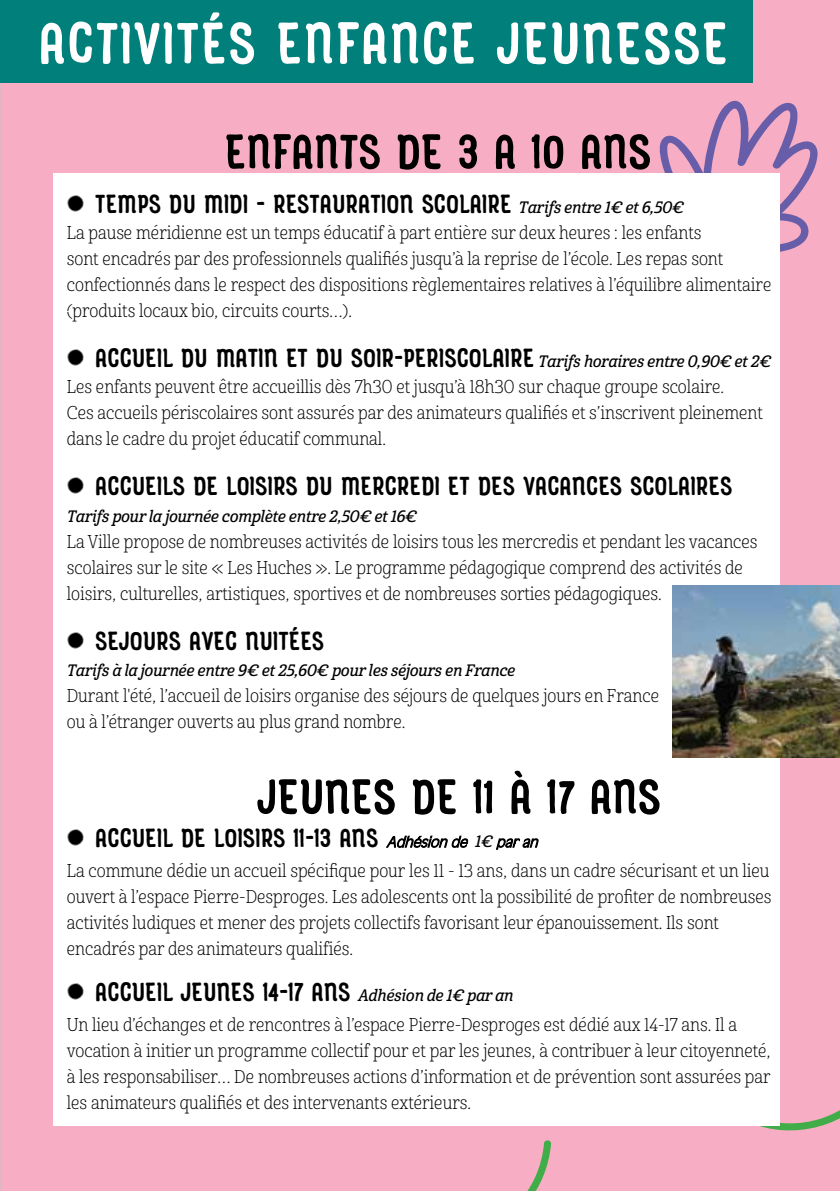
<style>
.page{position:relative;width:840px;height:1191px;background:#fff}
.page>*{position:absolute;margin:0;border:0;box-sizing:border-box;transform-origin:0 0}
.t1{font:62.4px "Rainier West 700";letter-spacing:.025em;color:#fff}
.t2{font:52px "Rainier West 700";color:#000}
.t3{font:28px "Rainier West 700";color:#000}
.t4{font:18px/26px "Cabrito Con Lig";color:#000}
.t5{font:16px "Cabrito Con Dem It";color:#000}
.s1{font-family:"Rainier West 700";font-size:28px}
.s2{font-family:"Antigoni";font-weight:300;font-style:italic;font-size:16px}
.s3{font-family:"Cabrito Con Dem It";font-size:16px}
</style>
<div class="page">
<div style="left:0;top:0;width:839px;height:1190px;background:#f7adc3"></div>
<svg style="left:659px;top:100px;width:158px;height:191px"></svg>
<svg style="left:418px;top:1140px;width:133px;height:51px"></svg>
<svg style="left:548px;top:1064px;width:291px;height:67px"></svg>
<div style="left:53px;top:173px;width:726px;height:952px;background:#fff"></div>
<img style="left:672px;top:585px;width:167px;height:172px">
<div style="left:0;top:0;width:752px;height:82px;background:#007f7b"></div>
<h1 class="t1" style="left:38px;top:2px;width:691px">ACTIVITÉS ENFANCE JEUNESSE</h1>
<h2 class="t2" style="left:224px;top:117px;width:428px">ENFANTS DE 3 A 10 ANS</h2>
<h3 class="t3" style="left:95px;top:186px;width:190px">TEMPS DU MIDI - REST</h3>
<h3 class="t3" style="left:320px;top:186px;width:62px">AURATION</h3>
<h3 class="t3" style="left:421px;top:186px;width:13px">SCOL</h3>
<h3 class="t3" style="left:469px;top:186px;width:23px">AIRE</h3>
<p class="t5" style="left:518px;top:198px;width:166px">Tarifs entre 1€ et 6,50€</p>
<p class="t4" style="left:67px;top:220px;width:705px">La pause méridienne est un temps éducatif à part entière sur deux heures : les enfants<br>sont encadrés par des professionnels qualifiés jusqu’à la reprise de l’école. Les repas sont confectionnés dans le respect des dispositions règlementaires relatives à l’équilibre alimentaire (produits locaux bio, circuits courts…).</p>
<h3 class="t3" style="left:95px;top:340px;width:24px">ACCUEIL</h3>
<h3 class="t3" style="left:181px;top:340px;width:246px">DU MATIN ET DU SOIR-PERISCOL</h3>
<p class="t5" style="left:492px;top:352px;width:280px"><span class="s1">AIRE</span> Tarifs horaires entre 0,90€ et 2€</p>
<p class="t4" style="left:67px;top:374px;width:697px">Les enfants peuvent être accueillis dès 7h30 et jusqu’à 18h30 sur chaque groupe scolaire.<br>Ces accueils périscolaires sont assurés par des animateurs qualifiés et s’inscrivent pleinement dans le cadre du projet éducatif communal.</p>
<h3 class="t3" style="left:95px;top:468px;width:25px">ACCUEILS</h3>
<h3 class="t3" style="left:193px;top:468px;width:44px">DE LOISIRS</h3>
<h3 class="t3" style="left:305px;top:468px;width:67px">DU MERCREDI</h3>
<h3 class="t3" style="left:447px;top:468px;width:137px">ET DES VACANCES</h3>
<h3 class="t3" style="left:629px;top:468px;width:13px">SCOL</h3>
<h3 class="t3" style="left:677px;top:468px;width:24px">AIRES</h3>
<p class="t5" style="left:67px;top:506px;width:351px">Tarifs pour la journée complète entre 2,50€ et 16€</p>
<p class="t4" style="left:67px;top:528px;width:692px">La Ville propose de nombreuses activités de loisirs tous les mercredis et pendant les vacances scolaires sur le site « Les Huches ». Le programme pédagogique comprend des activités de loisirs, culturelles, artistiques, sportives et de nombreuses sorties pédagogiques.</p>
<h3 class="t3" style="left:95px;top:622px;width:48px">SEJOURS</h3>
<h3 class="t3" style="left:189px;top:622px;width:68px">AVEC NUITÉES</h3>
<p class="t5" style="left:67px;top:660px;width:449px">Tarifs à la journée entre 9€ et 25,60€ pour les séjours en France</p>
<p class="t4" style="left:67px;top:682px;width:593px">Durant l'été, l’accueil de loisirs organise des séjours de quelques jours en France ou à l’étranger ouverts au plus grand nombre.</p>
<h2 class="t2" style="left:257px;top:762px;width:405px">JEUNES DE 11 À 17 ANS</h2>
<h3 class="t3" style="left:95px;top:819px;width:449px">ACCUEIL DE LOISIRS 11-13 ANS <span class="s2">Adhésionde</span> <span class="s3">1€</span> <span class="s2">paran</span></h3>
<p class="t4" style="left:67px;top:858px;width:706px">La commune dédie un accueil spécifique pour les 11 - 13 ans, dans un cadre sécurisant et un lieu ouvert à l’espace Pierre-Desproges. Les adolescents ont la possibilité de profiter de nombreuses activités ludiques et mener des projets collectifs favorisant leur épanouissement. Ils sont encadrés par des animateurs qualifiés.</p>
<h3 class="t3" style="left:95px;top:973px;width:419px">ACCUEIL JEUNES 14-17 ANS <span class="s3">adhésion de 1€ par an</span></h3>
<p class="t4" style="left:67px;top:1012px;width:705px">Un lieu d’échanges et de rencontres à l’espace Pierre-Desproges est dédié aux 14-17 ans. Il a vocation à initier un programme collectif pour et par les jeunes, à contribuer à leur citoyenneté, à les responsabiliser… De nombreuses actions d’information et de prévention sont assurées par les animateurs qualifiés et des intervenants extérieurs.</p>
</div>
